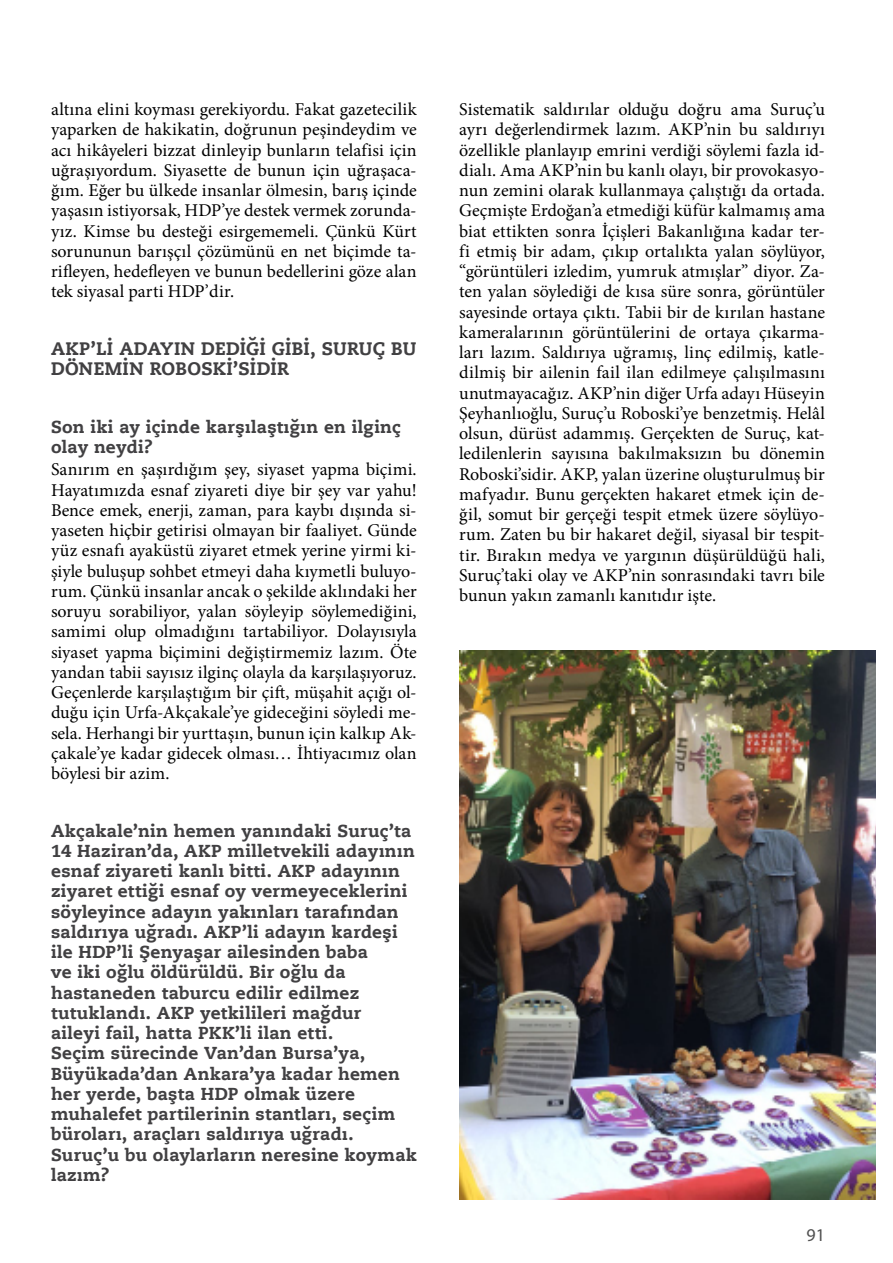
<style>
.page{position:relative;width:893px;height:1263px;background:#fff}
.page>*{position:absolute;margin:0;border:0;box-sizing:border-box;transform-origin:0 0}
.t1{font:18px/20.2px "Minion Pro";letter-spacing:.005em;color:#000;text-align:justify}
.t2{font:700 18px/20.2px "Caecilia LT Std Roman";letter-spacing:.015em;color:#414042}
.t3{font:18px "Myriad Pro";color:#505050}
.t4{font:700 17.25px/20.2px "Caecilia LT Std Roman";letter-spacing:.015em;color:#414042}
</style>
<div class="page">
<img style="left:459px;top:651px;width:417px;height:548px">
<p class="t1" style="left:51px;top:99px;width:367px">altına elini koyması gerekiyordu. Fakat gazetecilik yaparken de hakikatin, doğrunun peşindeydim ve acı hikâyeleri bizzat dinleyip bunların telafisi için uğraşıyordum. Siyasette de bunun için uğraşaca&shy;ğım. Eğer bu ülkede insanlar ölmesin, barış içinde yaşasın istiyorsak, HDP’ye destek vermek zorunda&shy;yız. Kimse bu desteği esirgememeli. Çünkü Kürt sorununun barışçıl çözümünü en net biçimde ta&shy;rifleyen, hedefleyen ve bunun bedellerini göze alan tek siyasal parti HDP’dir.</p>
<p class="t2" style="left:51px;top:338px;width:367px">AKP’Lİ ADAYIN DEDİĞİ GİBİ, SURUÇ BU<br>DÖNEMİN ROBOSKİ’SİDİR</p>
<p class="t4" style="left:51px;top:416px;width:351px">Son iki ay içinde karşılaştığın en ilginç olay neydi?</p>
<p class="t1" style="left:51px;top:459px;width:367px">Sanırım en şaşırdığım şey, siyaset yapma biçimi.<br>Hayatımızda esnaf ziyareti diye bir şey var yahu!<br>Bence emek, enerji, zaman, para kaybı dışında si&shy;yaseten hiçbir getirisi olmayan bir faaliyet. Günde yüz esnafı ayaküstü ziyaret etmek yerine yirmi ki&shy;şiyle buluşup sohbet etmeyi daha kıymetli buluyo&shy;rum. Çünkü insanlar ancak o şekilde aklındaki her soruyu sorabiliyor, yalan söyleyip söylemediğini, samimi olup olmadığını tartabiliyor. Dolayısıyla siyaset yapma biçimini değiştirmemiz lazım. Öte yandan tabii sayısız ilginç olayla da karşılaşıyoruz.<br>Geçenlerde karşılaştığım bir çift, müşahit açığı ol&shy;duğu için Urfa-Akçakale’ye gideceğini söyledi me&shy;sela. Herhangi bir yurttaşın, bunun için kalkıp Ak&shy;çakale’ye kadar gidecek olması… İhtiyacımız olan böylesi bir azim.</p>
<p class="t4" style="left:51px;top:820px;width:367px">Akçakale’nin hemen yanındaki Suruç’ta 14 Haziran’da, AKP milletvekili adayının esnaf ziyareti kanlı bitti. AKP adayının ziyaret ettiği esnaf oy vermeyeceklerini söyleyince adayın yakınları tarafından saldırıya uğradı. AKP’li adayın kardeşi ile HDP’li Şenyaşar ailesinden baba<br>ve iki oğlu öldürüldü. Bir oğlu da hastaneden taburcu edilir edilmez tutuklandı. AKP yetkilileri mağdur<br>aileyi fail, hatta PKK’li ilan etti.<br>Seçim sürecinde Van’dan Bursa’ya, Büyükada’dan Ankara’ya kadar hemen her yerde, başta HDP olmak üzere muhalefet partilerinin stantları, seçim büroları, araçları saldırıya uğradı.<br>Suruç’u bu olaylarların neresine koymak lazım?</p>
<p class="t1" style="left:459px;top:99px;width:367px">Sistematik saldırılar olduğu doğru ama Suruç’u ayrı değerlendirmek lazım. AKP’nin bu saldırıyı özellikle planlayıp emrini verdiği söylemi fazla id&shy;dialı. Ama AKP’nin bu kanlı olayı, bir provokasyo&shy;nun zemini olarak kullanmaya çalıştığı da ortada.<br>Geçmişte Erdoğan’a etmediği küfür kalmamış ama biat ettikten sonra İçişleri Bakanlığına kadar ter&shy;fi etmiş bir adam, çıkıp ortalıkta yalan söylüyor, “görüntüleri izledim, yumruk atmışlar” diyor. Za&shy;ten yalan söylediği de kısa süre sonra, görüntüler sayesinde ortaya çıktı. Tabii bir de kırılan hastane kameralarının görüntülerini de ortaya çıkarma&shy;ları lazım. Saldırıya uğramış, linç edilmiş, katle&shy;dilmiş bir ailenin fail ilan edilmeye çalışılmasını unutmayacağız. AKP’nin diğer Urfa adayı Hüseyin Şeyhanlıoğlu, Suruç’u Roboski’ye benzetmiş. Helâl olsun, dürüst adammış. Gerçekten de Suruç, kat&shy;ledilenlerin sayısına bakılmaksızın bu dönemin Roboski’sidir. AKP, yalan üzerine oluşturulmuş bir mafyadır. Bunu gerçekten hakaret etmek için de&shy;ğil, somut bir gerçeği tespit etmek üzere söylüyo&shy;rum. Zaten bu bir hakaret değil, siyasal bir tespit&shy;tir. Bırakın medya ve yargının düşürüldüğü hali, Suruç’taki olay ve AKP’nin sonrasındaki tavrı bile bunun yakın zamanlı kanıtıdır işte.</p>
<p class="t3" style="left:806px;top:1223px;width:20px">91</p>
</div>
